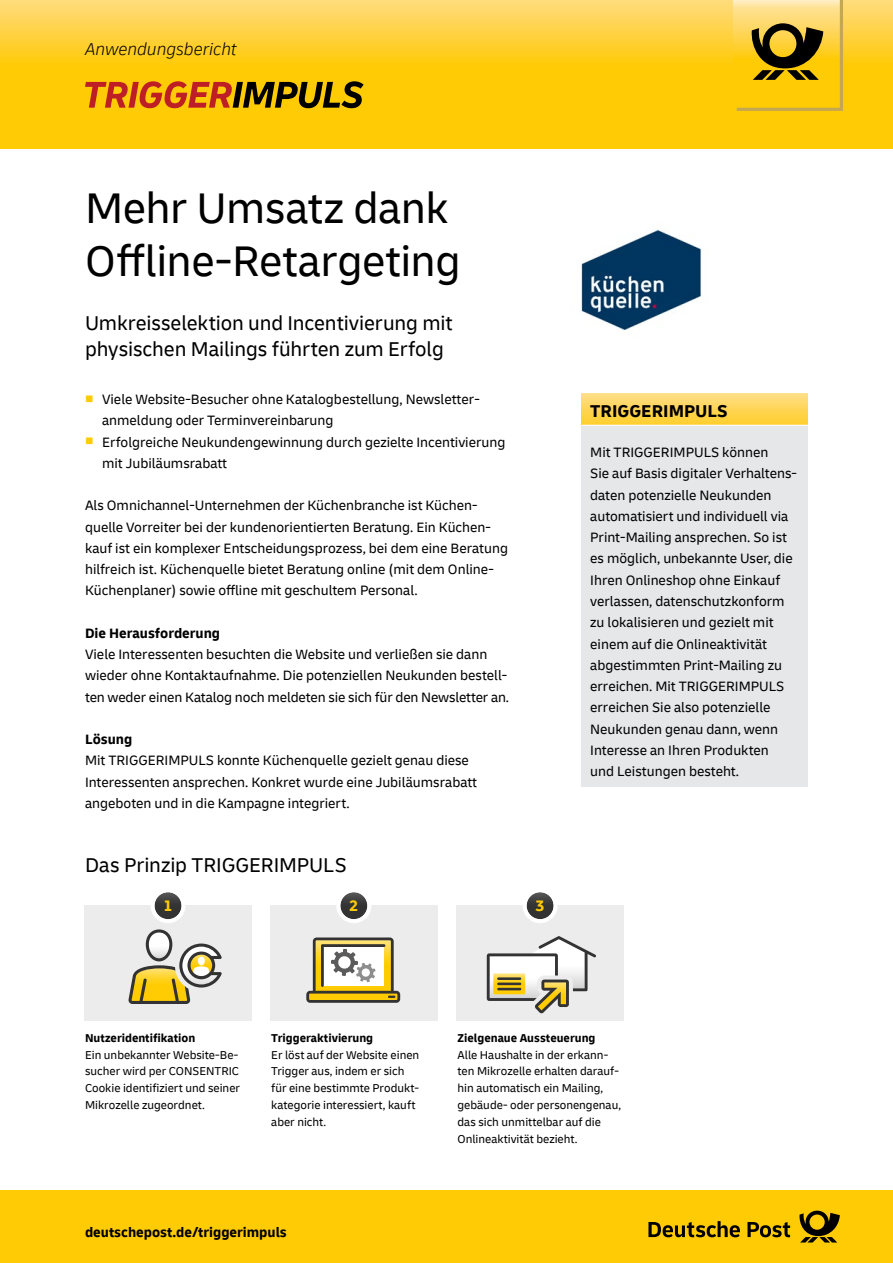
<style>
.page{position:relative;width:893px;height:1263px;background:#fff}
.page>*{position:absolute;margin:0;border:0;box-sizing:border-box;transform-origin:0 0}
.t1{font:45px/53.1px "Delivery";letter-spacing:-.01em;color:#000}
.t2{font:21px/26.5px "Delivery";letter-spacing:-.005em;color:#000}
.t3{font:italic 300 18px "Delivery";color:#000}
.t4{font:700 18px "Delivery";color:#000}
.t5{font:700 15.9px "Delivery";color:#ffcb03}
.t6{font:14.25px/21.3px "Delivery";color:#000}
.t7{font:700 14.25px "Delivery";color:#000}
.t8{font:12px/16.8px "Delivery";color:#000}
.t9{font:700 12px "Delivery";color:#000}
.s1{color:#ffcb05}
</style>
<div class="page">
<svg style="left:0;top:0;width:893px;height:149px;background:#fece21"></svg>
<div style="left:0;top:1191px;width:893px;height:72px;background:#ffcb05"></div>
<svg style="left:648px;top:1210px;width:192px;height:32px"></svg>
<svg style="left:733px;top:0;width:4px;height:108px"></svg>
<svg style="left:737px;top:0;width:106px;height:111px;background:#cfac30"></svg>
<svg style="left:85px;top:81px;width:279px;height:27px;background:#b26d0c"></svg>
<img style="left:581px;top:229px;width:121px;height:101px">
<div style="left:582px;top:393px;width:226px;height:32px;background:linear-gradient(to bottom,#ffde87,#ffce2e)"></div>
<div style="left:582px;top:425px;width:226px;height:362px;background:#e6e7e8"></div>
<hr style="left:582px;top:425px;width:230px;height:1px;background:#fff">
<div style="left:84px;top:906px;width:168px;height:115px;background:#edecec"></div>
<svg style="left:151px;top:892px;width:34px;height:31px"></svg>
<svg style="left:128px;top:929px;width:94px;height:75px"></svg>
<div style="left:270px;top:906px;width:167px;height:115px;background:#edecec"></div>
<svg style="left:336px;top:892px;width:35px;height:31px"></svg>
<svg style="left:306px;top:937px;width:95px;height:66px;background:#c4b786"></svg>
<div style="left:456px;top:906px;width:168px;height:115px;background:#edecec"></div>
<svg style="left:523px;top:892px;width:35px;height:31px"></svg>
<svg style="left:487px;top:936px;width:109px;height:77px"></svg>
<hr style="left:497px;top:977px;width:24px;height:3px;background:#333">
<hr style="left:497px;top:982px;width:24px;height:3px;background:#333">
<hr style="left:497px;top:988px;width:24px;height:2px;background:#333">
<p class="t3" style="left:85px;top:38px;width:153px">Anwendungsbericht</p>
<h1 class="t1" style="left:85px;top:182px;width:377px">Mehr Umsatz dank<br>Offline-Retargeting</h1>
<h2 class="t2" style="left:85px;top:309px;width:369px">Umkreisselektion und Incentivierung mit physischen Mailings führten zum Erfolg</h2>
<p class="t6" style="left:102px;top:388px;width:379px;text-indent:-17px"><span class="s1">■</span> Viele Website-Besucher ohne Katalogbestellung, Newsletter&shy;anmeldung oder Terminvereinbarung</p>
<p class="t6" style="left:102px;top:431px;width:405px;text-indent:-17px"><span class="s1">■</span> Erfolgreiche Neukundengewinnung durch gezielte Incentivierung mit Jubiläumsrabatt</p>
<p class="t6" style="left:85px;top:495px;width:424px">Als Omnichannel-Unternehmen der Küchenbranche ist Küchen&shy;quelle Vorreiter bei der kundenorientierten Beratung. Ein Küchen&shy;kauf ist ein komplexer Entscheidungsprozess, bei dem eine Beratung hilfreich ist. Küchenquelle bietet Beratung online (mit dem Online-Küchenplaner) sowie offline mit geschultem Personal.</p>
<p class="t7" style="left:85px;top:624px;width:137px">Die Herausforderung</p>
<p class="t6" style="left:85px;top:644px;width:426px">Viele Interessenten besuchten die Website und verließen sie dann wieder ohne Kontaktaufnahme. Die potenziellen Neukunden bestell&shy;ten weder einen Katalog noch meldeten sie sich für den Newsletter an.</p>
<p class="t7" style="left:85px;top:730px;width:49px">Lösung</p>
<p class="t6" style="left:85px;top:750px;width:394px">Mit TRIGGERIMPULS konnte Küchenquelle gezielt genau diese<br>Interessenten ansprechen. Konkret wurde eine Jubiläumsrabatt angeboten und in die Kampagne integriert.</p>
<h2 class="t2" style="left:85px;top:851px;width:263px">Das Prinzip TRIGGERIMPULS</h2>
<p class="t5" style="left:163px;top:896px;width:11px">1</p>
<p class="t5" style="left:349px;top:896px;width:11px">2</p>
<p class="t5" style="left:535px;top:896px;width:11px">3</p>
<p class="t4" style="left:590px;top:399px;width:139px">TRIGGERIMPULS</p>
<p class="t6" style="left:590px;top:442px;width:208px">Mit TRIGGERIMPULS können<br>Sie auf Basis digitaler Verhaltens&shy;daten potenzielle Neukunden automatisiert und individuell via<br>Print-Mailing ansprechen. So ist es möglich, unbekannte User, die<br>Ihren Onlineshop ohne Einkauf verlassen, datenschutzkonform zu lokalisieren und gezielt mit einem auf die Onlineaktivität abgestimmten Print-Mailing zu erreichen. Mit TRIGGERIMPULS erreichen Sie also potenzielle<br>Neukunden genau dann, wenn<br>Interesse an Ihren Produkten<br>und Leistungen besteht.</p>
<p class="t9" style="left:85px;top:1030px;width:112px">Nutzeridentifikation</p>
<p class="t8" style="left:85px;top:1046px;width:157px">Ein unbekannter Website-Be&shy;sucher wird per CONSENTRIC<br>Cookie identifiziert und seiner<br>Mikrozelle zugeordnet.</p>
<p class="t9" style="left:271px;top:1030px;width:103px">Triggeraktivierung</p>
<p class="t8" style="left:271px;top:1046px;width:150px">Er löst auf der Website einen<br>Trigger aus, indem er sich für eine bestimmte Produkt&shy;kategorie interessiert, kauft aber nicht.</p>
<p class="t7" style="left:85px;top:1223px;width:203px">deutschepost.de/triggerimpuls</p>
<p class="t9" style="left:458px;top:1030px;width:139px">Zielgenaue Aussteuerung</p>
<p class="t8" style="left:458px;top:1046px;width:165px">Alle Haushalte in der erkann&shy;ten Mikrozelle erhalten darauf&shy;hin automatisch ein Mailing, gebäude- oder personengenau, das sich unmittelbar auf die<br>Onlineaktivität bezieht.</p>
</div>
